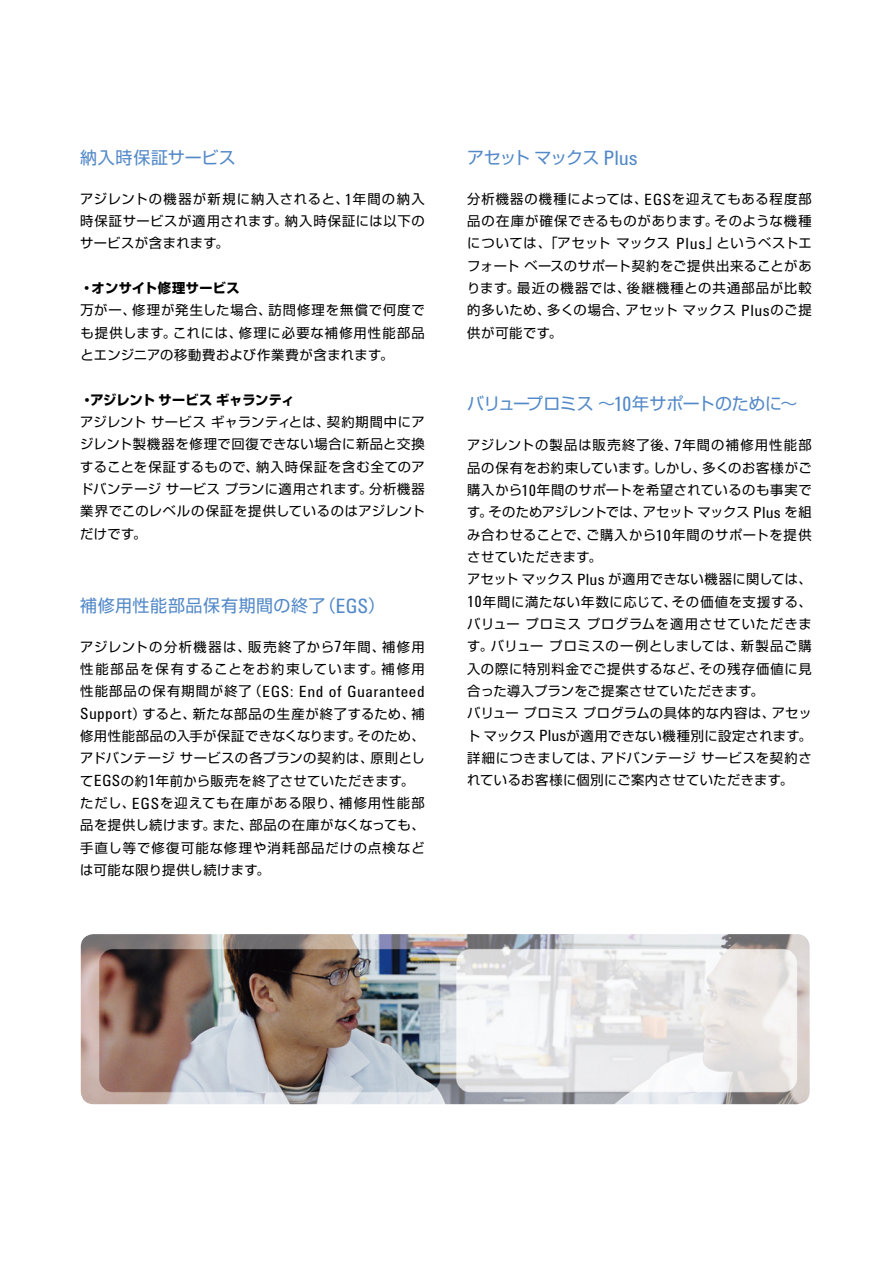
<style>
.page{position:relative;width:893px;height:1263px;background:#fff}
.page>*{position:absolute;margin:0;border:0;box-sizing:border-box;transform-origin:0 0}
.t1{font:16.95px "Shin Go";letter-spacing:.03em;color:#5389c8}
.t2{font:16.95px "Shin Go";letter-spacing:-.025em;color:#5389c8}
.t3{font:16.95px "Shin Go";letter-spacing:-.065em;color:#5389c8}
.t4{font:15.9px "Agilent Cond";letter-spacing:.035em;color:#000}
.t5{font:13.35px/22.4px "Shin Go";letter-spacing:.045em;color:#000;text-align:justify}
.t6{font:13.35px/22.4px "Shin Go";letter-spacing:.1em;color:#000}
.t7{font:700 13.35px "Shin Go";letter-spacing:.005em;color:#000}
.t8{font:700 13.35px "Shin Go";letter-spacing:.025em;color:#000}
.s1{font-family:"Agilent Cond";font-size:20.4px}
.s2{font-family:"Agilent Cond";font-size:15.9px}
.s3{font-family:"Shin Go";font-size:13.35px}
</style>
<div class="page">
<img style="left:81px;top:934px;width:729px;height:170px">
<p class="t1" style="left:80px;top:146px;width:157px">納入時保証サービス</p>
<p class="t3" style="left:467px;top:146px;width:172px">アセットマックス <span class="s1">Plus</span></p>
<p class="t5" style="left:80px;top:187px;width:346px">アジレントの機器が新規に納入されると、<span class="s2">1</span>年間の納入時保証サービスが適用されます。納入時保証には以下のサービスが含まれます。</p>
<p class="t8" style="left:80px;top:279px;width:161px">・オンサイト修理サービス</p>
<p class="t5" style="left:80px;top:298px;width:346px">万が一、修理が発生した場合、訪問修理を無償で何度でも提供します。これには、修理に必要な補修用性能部品とエンジニアの移動費および作業費が含まれます。</p>
<p class="t7" style="left:80px;top:391px;width:216px">・アジレントサービスギャランティ</p>
<p class="t5" style="left:80px;top:410px;width:346px">アジレントサービスギャランティとは、契約期間中にアジレント製機器を修理で回復できない場合に新品と交換することを保証するもので、納入時保証を含む全てのアドバンテージサービスプランに適用されます。分析機器業界でこのレベルの保証を提供しているのはアジレントだけです。</p>
<p class="t1" style="left:80px;top:594px;width:306px">補修用性能部品保有期間の終了（<span class="s1">EGS</span>）</p>
<p class="t6" style="left:80px;top:635px;width:346px">アジレントの分析機器は、販売終了から<span class="s2">7</span>年間、補修用性能部品を保有することをお約束しています。補修用</p>
<p class="t4" style="left:80px;top:683px;width:346px"><span class="s3">性能部品の保有期間が終了（</span>EGS: End of Guaranteed</p>
<p class="t5" style="left:80px;top:702px;width:346px;text-align:left"><span class="s2">Support</span>）すると、新たな部品の生産が終了するため、補修用性能部品の入手が保証できなくなります。そのため、アドバンテージサービスの各プランの契約は、原則として<span class="s2">EGS</span>の約<span class="s2">1</span>年前から販売を終了させていただきます。ただし、<span class="s2">EGS</span>を迎えても在庫がある限り、補修用性能部品を提供し続けます。また、部品の在庫がなくなっても、手直し等で修復可能な修理や消耗部品だけの点検などは可能な限り提供し続けます。</p>
<p class="t5" style="left:467px;top:187px;width:346px">分析機器の機種によっては、<span class="s2">EGS</span>を迎えてもある程度部品の在庫が確保できるものがあります。そのような機種については、「アセットマックス <span class="s2">Plus</span>」というベストエフォートベースのサポート契約をご提供出来ることがあります。最近の機器では、後継機種との共通部品が比較的多いため、多くの場合、アセットマックス <span class="s2">Plus</span>のご提供が可能です。</p>
<p class="t2" style="left:467px;top:393px;width:332px">バリュープロミス～<span class="s1">10</span>年サポートのために～</p>
<p class="t5" style="left:467px;top:433px;width:346px;text-align:left">アジレントの製品は販売終了後、<span class="s2">7</span>年間の補修用性能部品の保有をお約束しています。しかし、多くのお客様がご購入から<span class="s2">10</span>年間のサポートを希望されているのも事実です。そのためアジレントでは、アセットマックス <span class="s2">Plus</span> を組み合わせることで、ご購入から<span class="s2">10</span>年間のサポートを提供させていただきます。<br>アセットマックス <span class="s2">Plus</span> が適用できない機器に関しては、<br><span class="s2">10</span>年間に満たない年数に応じて、その価値を支援する、バリュープロミスプログラムを適用させていただきます。バリュープロミスの一例としましては、新製品ご購入の際に特別料金でご提供するなど、その残存価値に見合った導入プランをご提案させていただきます。<br>バリュープロミスプログラムの具体的な内容は、アセットマックス <span class="s2">Plus</span>が適用できない機種別に設定されます。詳細につきましては、アドバンテージサービスを契約されているお客様に個別にご案内させていただきます。</p>
</div>
